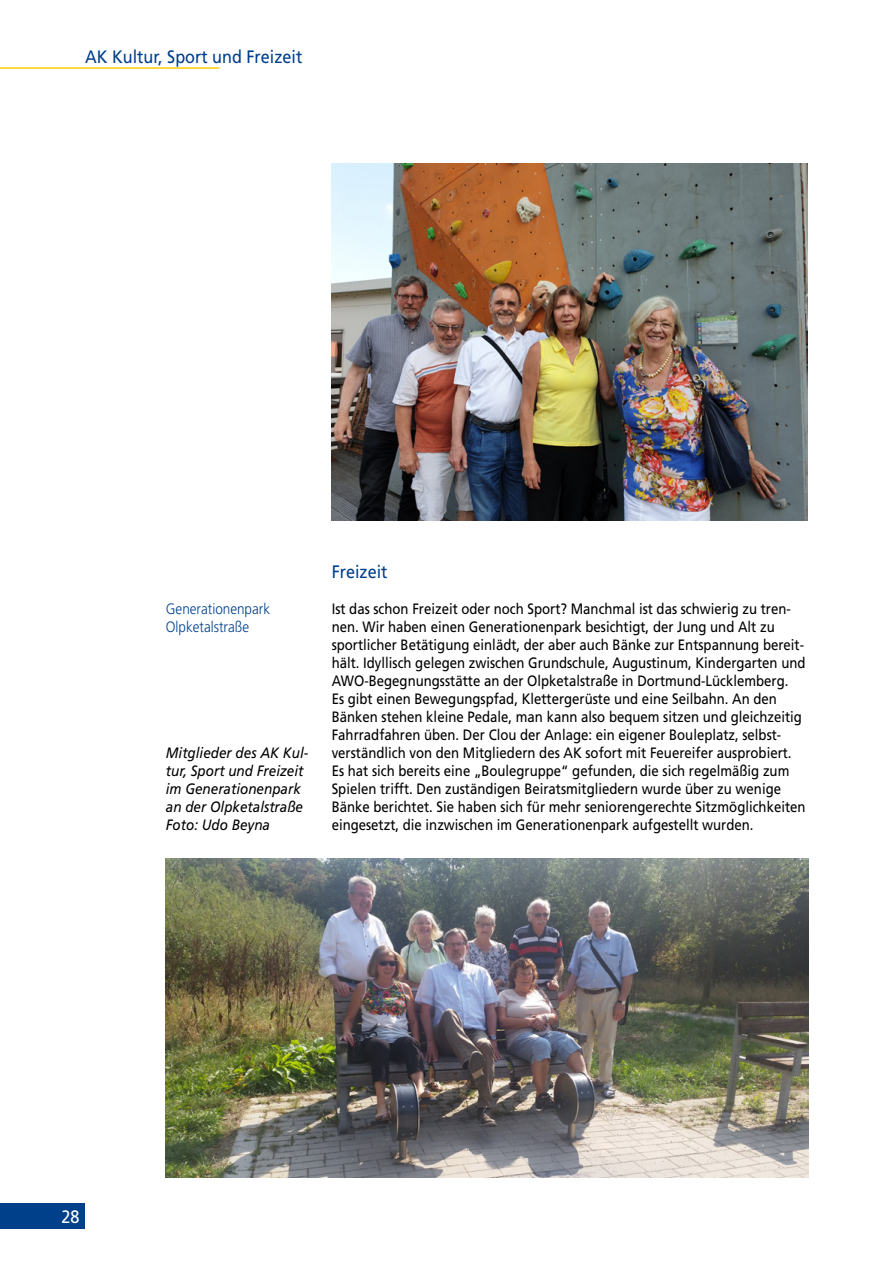
<style>
.page{position:relative;width:893px;height:1263px;background:#fff}
.page>*{position:absolute;margin:0;border:0;box-sizing:border-box;transform-origin:0 0}
.Überschrift_12_Pt{font:18px "Frutiger LT";color:#003f8a;scale:.9 1}
.t1{font:18px "Frutiger LT";color:#fff;scale:.9 1}
.Fließtext_10Pt{font:15px/18px "Frutiger LT";color:#000;scale:.88 1}
.Bildunterschrift{font:italic 15px/18px "Frutiger LT";color:#000;scale:.9 1}
.Marginalien{font:300 15px "Frutiger LT";color:#003f8a;scale:.9 1}
</style>
<div class="page">
<div style="left:0;top:1203px;width:85px;height:26px;background:#003f8a"></div>
<hr style="left:0;top:67px;width:219px;height:2px;background:#fecc00">
<img style="left:332px;top:164px;width:476px;height:357px">
<img style="left:166px;top:859px;width:643px;height:319px">
<p class="Überschrift_12_Pt" style="left:85px;top:47px;width:243px">AK Kultur, Sport und Freizeit</p>
<p class="Marginalien" style="left:166px;top:600px;width:117px">Generationenpark</p>
<p class="Marginalien" style="left:166px;top:618px;width:94px">Olpketalstraße</p>
<p class="Bildunterschrift" style="left:166px;top:743px;width:160px">Mitglieder des AK Kul&shy;tur, Sport und Freizeit im Generationenpark an der Olpketalstraße</p>
<p class="Bildunterschrift" style="left:166px;top:815px;width:117px">Foto: Udo Beyna</p>
<p class="Überschrift_12_Pt" style="left:332px;top:561px;width:64px">Freizeit</p>
<p class="Fließtext_10Pt" style="left:332px;top:599px;width:540px">Ist das schon Freizeit oder noch Sport? Manchmal ist das schwierig zu tren&shy;nen. Wir haben einen Generationenpark besichtigt, der Jung und Alt zu sportlicher Betätigung einlädt, der aber auch Bänke zur Entspannung bereit&shy;hält. Idyllisch gelegen zwischen Grundschule, Augustinum, Kindergarten und AWO-Begegnungsstätte an der Olpketalstraße in Dortmund-Lücklemberg.<br>Es gibt einen Bewegungspfad, Klettergerüste und eine Seilbahn. An den Bänken stehen kleine Pedale, man kann also bequem sitzen und gleichzeitig Fahrradfahren üben. Der Clou der Anlage: ein eigener Bouleplatz, selbst&shy;verständlich von den Mitgliedern des AK sofort mit Feuereifer ausprobiert.<br>Es hat sich bereits eine „Boulegruppe“ gefunden, die sich regelmäßig zum Spielen trifft. Den zuständigen Beiratsmitgliedern wurde über zu wenige Bänke berichtet. Sie haben sich für mehr seniorengerechte Sitzmöglichkeiten eingesetzt, die inzwischen im Generationenpark aufgestellt wurden.</p>
<p class="t1" style="left:62px;top:1206px;width:22px">28</p>
</div>
